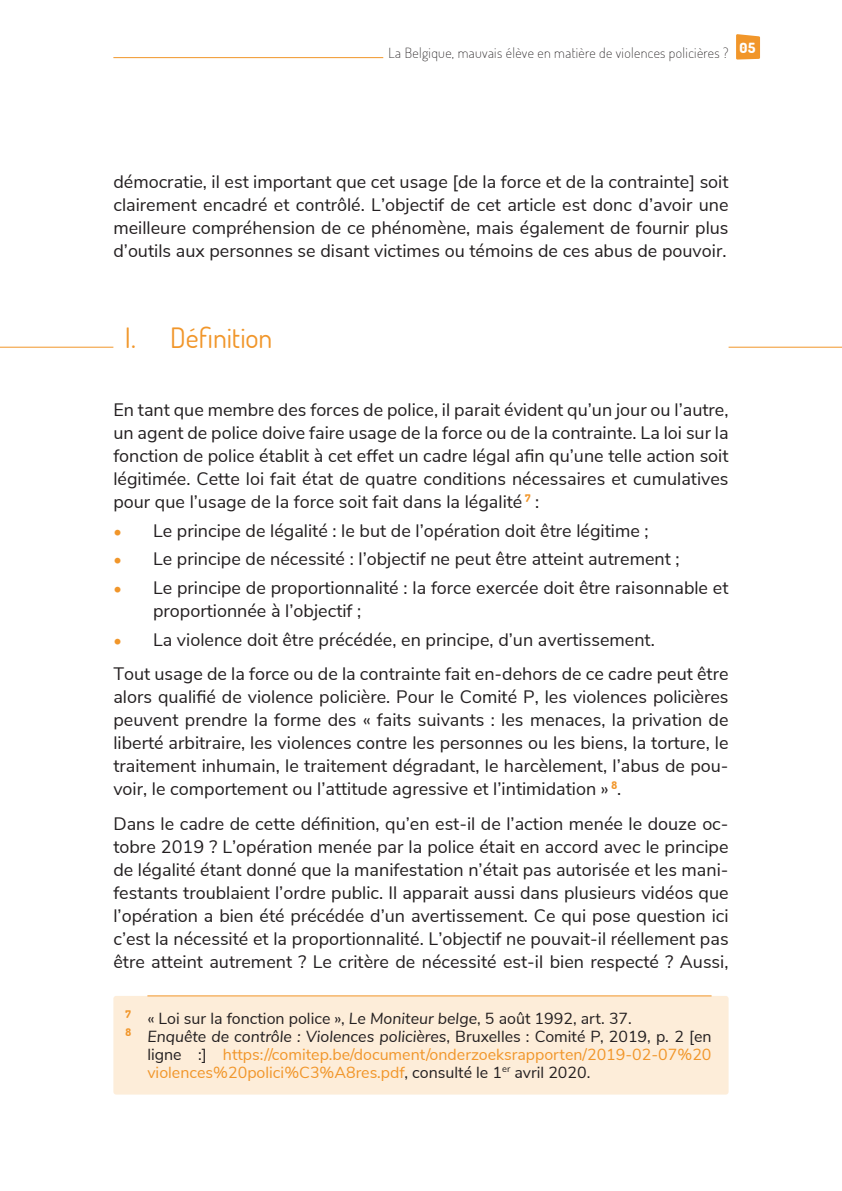
<style>
.page{position:relative;width:842px;height:1191px;background:#fff}
.page>*{position:absolute;margin:0;border:0;box-sizing:border-box;transform-origin:0 0}
.t1{font:28px "Dosis";letter-spacing:-.005em;color:#f1962a}
.t2{font:18px/23px "Nunito Sans";color:#231f20;text-align:justify}
.t3{font:16px "Nunito Sans";color:#f1962a}
.t4{font:italic 16px "Nunito Sans";color:#231f20}
.t5{font:16px "Nunito Sans";color:#231f20}
.t6{font:200 14px "Dosis";letter-spacing:.025em;color:#231f20}
.s1{font-size:16px;color:#f1962a}
.s2{font-style:italic}
.s3{font-style:normal}
.s4{color:#231f20}
</style>
<div class="page">
<hr style="left:113px;top:57px;width:616px;height:1px;background:#f1962a">
<div style="left:383px;top:52px;width:351px;height:10px;background:#fff"></div>
<svg style="left:736px;top:34px;width:24px;height:26px"></svg>
<div style="left:113px;top:996px;width:616px;height:98px;background:#fdedd9;border-radius:3px"></div>
<hr style="left:0;top:347px;width:842px;height:1px;background:#f1962a">
<div style="left:113px;top:342px;width:616px;height:8px;background:#fff"></div>
<hr style="left:147px;top:995px;width:564px;height:1px;background:#f1962a">
<p class="t6" style="left:389px;top:44px;width:368px">La Belgique, mauvais élève en matière de violences policières ? <sup>05</sup></p>
<p class="t2" style="left:113px;top:169px;width:617px">démocratie, il est important que cet usage [de la force et de la contrainte] soit clairement encadré et contrôlé. L’objectif de cet article est donc d’avoir une meilleure compréhension de ce phénomène, mais également de fournir plus d’outils aux personnes se disant victimes ou témoins de ces abus de pouvoir.</p>
<h1 class="t1" style="left:125px;top:319px;width:149px">I. Définition</h1>
<p class="t2" style="left:113px;top:397px;width:617px">En tant que membre des forces de police, il parait évident qu’un jour ou l’autre, un agent de police doive faire usage de la force ou de la contrainte. La loi sur la fonction de police établit à cet effet un cadre légal afin qu’une telle action soit légitimée. Cette loi fait état de quatre conditions nécessaires et cumulatives pour que l’usage de la force soit fait dans la légalité <sup>7</sup> :</p>
<p class="t2" style="left:113px;top:518px;width:537px"><span class="s1">•</span> Le principe de légalité : le but de l’opération doit être légitime ;</p>
<p class="t2" style="left:113px;top:546px;width:568px"><span class="s1">•</span> Le principe de nécessité : l’objectif ne peut être atteint autrement ;</p>
<p class="t2" style="left:153px;top:575px;width:577px;text-indent:-40px"><span class="s1">•</span> Le principe de proportionnalité : la force exercée doit être raisonnable et proportionnée à l’objectif ;</p>
<p class="t2" style="left:113px;top:621px;width:617px;line-height:34.4px"><span class="s1">•</span> La violence doit être précédée, en principe, d’un avertissement.<br>Tout usage de la force ou de la contrainte fait en-dehors de ce cadre peut être</p>
<p class="t2" style="left:113px;top:684px;width:617px">alors qualifié de violence policière. Pour le Comité P, les violences policières peuvent prendre la forme des « faits suivants : les menaces, la privation de liberté arbitraire, les violences contre les personnes ou les biens, la torture, le traitement inhumain, le traitement dégradant, le harcèlement, l’abus de pou&shy;voir, le comportement ou l’attitude agressive et l’intimidation » <sup>8</sup>.</p>
<p class="t2" style="left:113px;top:810px;width:617px">Dans le cadre de cette définition, qu’en est-il de l’action menée le douze oc&shy;tobre 2019 ? L’opération menée par la police était en accord avec le principe de légalité étant donné que la manifestation n’était pas autorisée et les mani&shy;festants troublaient l’ordre public. Il apparait aussi dans plusieurs vidéos que l’opération a bien été précédée d’un avertissement. Ce qui pose question ici c’est la nécessité et la proportionnalité. L’objectif ne pouvait-il réellement pas être atteint autrement ? Le critère de nécessité est-il bien respecté ? Aussi,</p>
<p class="t5" style="left:125px;top:1006px;width:508px"><sup>7</sup> « Loi sur la fonction police », <span class="s2">Le Moniteur belge</span>, 5 août 1992, art. 37.</p>
<p class="t4" style="left:125px;top:1024px;width:588px"><sup>8</sup> Enquête de contrôle : Violences policières<span class="s3">, Bruxelles : Comité P, 2019, p. 2 [en</span></p>
<p class="t3" style="left:147px;top:1042px;width:566px"><span class="s4">ligne :]</span> https://comitep.be/document/onderzoeksrapporten/2019-02-07%20</p>
<p class="t3" style="left:147px;top:1060px;width:444px">violences%20polici%C3%A8res.pdf<span class="s4">, consulté le 1</span><sup>er</sup> <span class="s4">avril 2020.</span></p>
</div>
